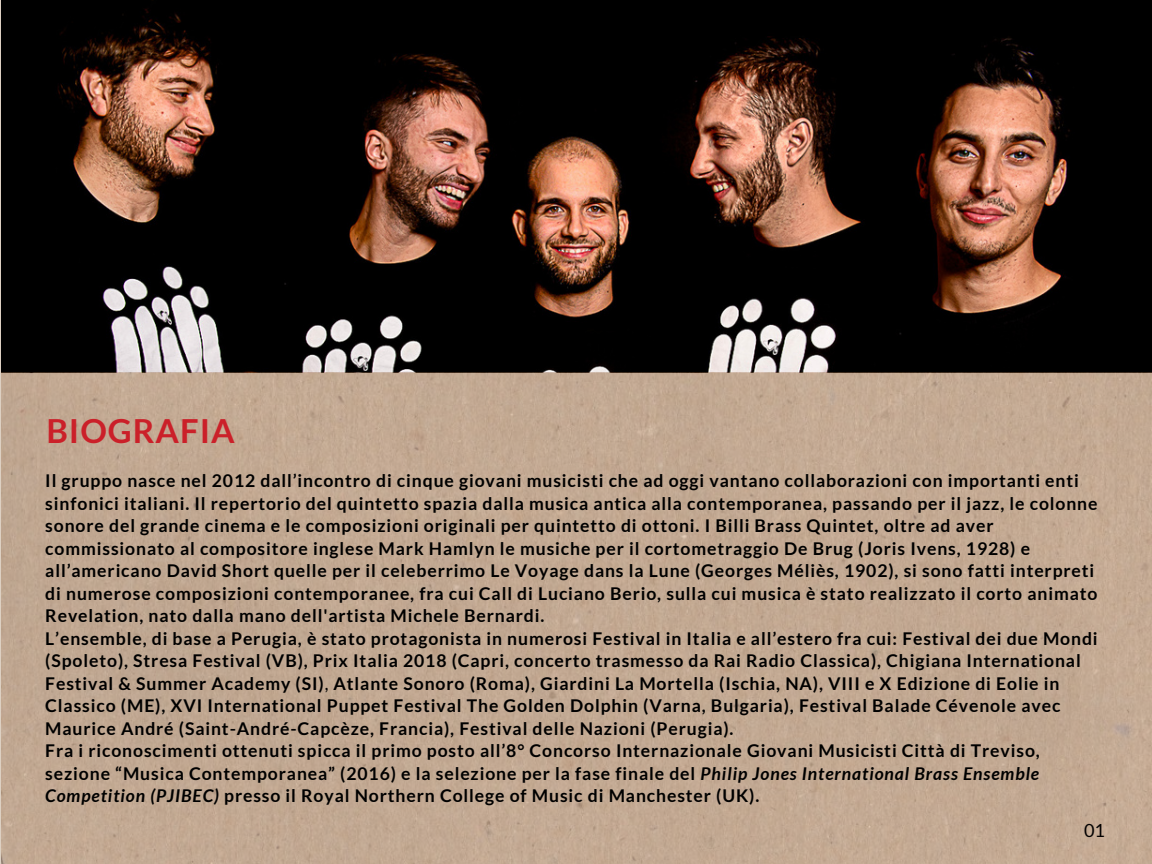
<style>
.page{position:relative;width:1152px;height:864px;background:#fff}
.page>*{position:absolute;margin:0;border:0;box-sizing:border-box;transform-origin:0 0}
.t1{font:700 33.15px "Lato";letter-spacing:.03em;color:#cb2029}
.t2{font:18.15px "Lato";color:#030101}
.t3{font:700 17.55px/22.5px "Lato";letter-spacing:.05em;color:#000}
.s1{font-weight:400}
.s2{font-style:italic}
</style>
<div class="page">
<img style="left:1px;top:0;width:1151px;height:864px">
<p class="t1" style="left:46px;top:411px;width:190px">BIOGRAFIA</p>
<p class="t3" style="left:45px;top:469px;width:1054px">Il gruppo nasce nel 2012 dall’incontro di cinque giovani musicisti che ad oggi vantano collaborazioni con importanti enti sinfonici italiani. Il repertorio del quintetto spazia dalla musica antica alla contemporanea, passando per il jazz, le colonne sonore del grande cinema e le composizioni originali per quintetto di ottoni. I Billi Brass Quintet, oltre ad aver commissionato al compositore inglese Mark Hamlyn le musiche per il cortometraggio De Brug (Joris Ivens, 1928) e all’americano David Short quelle per il celeberrimo Le Voyage dans la Lune (Georges Méliès, 1902), si sono fatti interpreti di numerose composizioni contemporanee, fra cui Call di Luciano Berio, sulla cui musica è stato realizzato il corto animato Revelation, nato dalla mano dell'artista Michele Bernardi.</p>
<p class="t3" style="left:45px;top:627px;width:1054px">L’ensemble, di base a Perugia, è stato protagonista in numerosi Festival in Italia e all’estero fra cui: Festival dei due Mondi (Spoleto), Stresa Festival (VB), Prix Italia 2018 (Capri, concerto trasmesso da Rai Radio Classica), Chigiana International Festival &amp; Summer Academy (SI)<span class="s1">,</span> Atlante Sonoro (Roma), Giardini La Mortella (Ischia, NA), VIII e X Edizione di Eolie in Classico (ME), XVI International Puppet Festival The Golden Dolphin (Varna, Bulgaria), Festival Balade Cévenole avec Maurice André (Saint-André-Capcèze, Francia), Festival delle Nazioni (Perugia).</p>
<p class="t3" style="left:45px;top:739px;width:996px;text-align:justify">Fra i riconoscimenti ottenuti spicca il primo posto all’8° Concorso Internazionale Giovani Musicisti Città di Treviso, sezione “Musica Contemporanea” (2016) e la selezione per la fase finale del <span class="s2">Philip Jones International Brass Ensemble Competition (PJIBEC)</span> presso il Royal Northern College of Music di Manchester (UK).</p>
<p class="t2" style="left:1084px;top:819px;width:23px">01</p>
</div>
